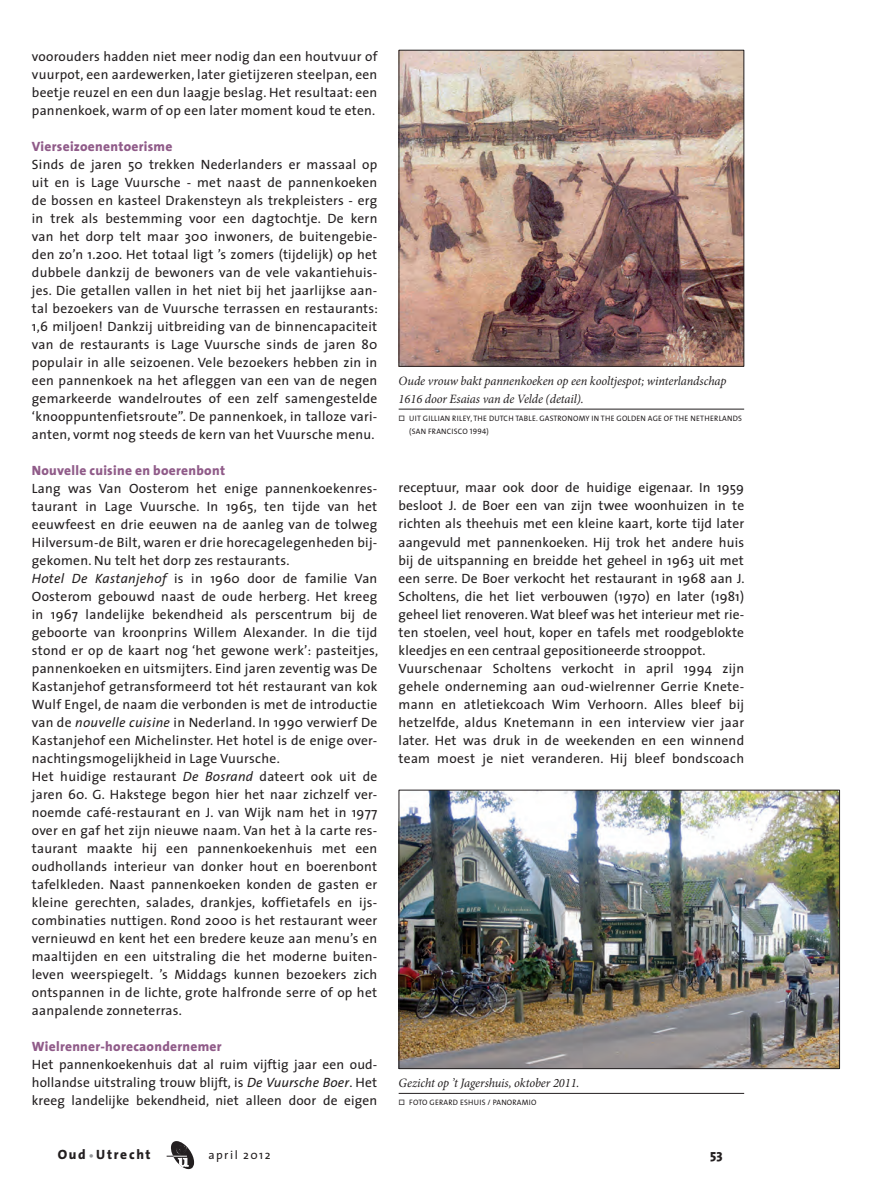
<style>
.page{position:relative;width:893px;height:1191px;background:#fff}
.page>*{position:absolute;margin:0;border:0;box-sizing:border-box;transform-origin:0 0}
.t1{font:13.5px/18px "The Sans";letter-spacing:.02em;color:#231f20;text-align:justify}
.t2{font:800 13.5px "The Sans";letter-spacing:.02em;color:#905b89}
.t3{font:800 13.5px "The Sans";letter-spacing:.125em;color:#231f20}
.t4{font:italic 12.75px/18px "Minion Pro";letter-spacing:-.005em;color:#231f20}
.t5{font:12px "The Sans";letter-spacing:.125em;color:#231f20}
.t6{font:7.8px/13.5px "The Sans Caps";letter-spacing:.03em;color:#231f20}
.s1{font-style:italic}
.s2{font-family:"The Sans Expert"}
.s3{font-size:10.5px;color:#939598}
</style>
<div class="page">
<svg style="left:167px;top:1141px;width:27px;height:28px"></svg>
<img style="left:401px;top:52px;width:341px;height:313px">
<div style="left:399px;top:50px;width:345px;height:317px;border:1px solid #231f20"></div>
<hr style="left:399px;top:409px;width:345px;height:1px;background:#231f20">
<img style="left:401px;top:792px;width:437px;height:275px">
<div style="left:399px;top:790px;width:441px;height:279px;border:1px solid #231f20"></div>
<hr style="left:399px;top:1093px;width:345px;height:1px;background:#231f20">
<p class="t1" style="left:32px;top:47px;width:347px">voorouders hadden niet meer nodig dan een houtvuur of vuurpot, een aardewerken, later gietijzeren steelpan, een beetje reuzel en een dun laagje beslag. Het resultaat: een pannenkoek, warm of op een later moment koud te eten.</p>
<p class="t2" style="left:32px;top:135px;width:142px">Vierseizoenentoerisme</p>
<p class="t1" style="left:32px;top:155px;width:348px">Sinds de jaren 50 trekken Nederlanders er massaal op uit en is Lage Vuursche - met naast de pannenkoeken de bossen en kasteel Drakensteyn als trekpleisters - erg in trek als bestemming voor een dagtochtje. De kern van het dorp telt maar 300 inwoners, de buitengebie&shy;den zo’n 1.200. Het totaal ligt ’s zomers (tijdelijk) op het dubbele dankzij de bewoners van de vele vakantiehuis&shy;jes. Die getallen vallen in het niet bij het jaarlijkse aan&shy;tal bezoekers van de Vuursche terrassen en restaurants:<br>1,6 miljoen! Dankzij uitbreiding van de binnencapaciteit van de restaurants is Lage Vuursche sinds de jaren 80 populair in alle seizoenen. Vele bezoekers hebben zin in een pannenkoek na het afleggen van een van de negen gemarkeerde wandelroutes of een zelf samengestelde ‘knooppuntenfietsroute”. De pannenkoek, in talloze vari&shy;anten, vormt nog steeds de kern van het Vuursche menu.</p>
<p class="t2" style="left:32px;top:459px;width:195px">Nouvelle cuisine en boerenbont</p>
<p class="t1" style="left:32px;top:478px;width:348px;text-align:left">Lang was Van Oosterom het enige pannenkoekenres&shy;taurant in Lage Vuursche. In 1965, ten tijde van het eeuwfeest en drie eeuwen na de aanleg van de tolweg Hilversum-de Bilt, waren er drie horecagelegenheden bij&shy;gekomen. Nu telt het dorp zes restaurants.<br><span class="s1">Hotel De Kastanjehof</span> is in 1960 door de familie Van Oosterom gebouwd naast de oude herberg. Het kreeg in 1967 landelijke bekendheid als perscentrum bij de geboorte van kroonprins Willem Alexander. In die tijd stond er op de kaart nog ‘het gewone werk’: pasteitjes, pannenkoeken en uitsmijters. Eind jaren zeventig was De Kastanjehof getransformeerd tot hét restaurant van kok Wulf Engel, de naam die verbonden is met de introductie van de <span class="s1">nouvelle cuisine</span> in Nederland. In 1990 verwierf De Kastanjehof een Michelinster. Het hotel is de enige over&shy;nachtingsmogelijkheid in Lage Vuursche.<br>Het huidige restaurant <span class="s1">De Bosrand</span> dateert ook uit de jaren 60. G. Hakstege begon hier het naar zichzelf ver&shy;noemde café-restaurant en J. van Wijk nam het in 1977 over en gaf het zijn nieuwe naam. Van het à la carte res&shy;taurant maakte hij een pannenkoekenhuis met een oudhollands interieur van donker hout en boerenbont tafelkleden. Naast pannenkoeken konden de gasten er kleine gerechten, salades, drankjes, koffietafels en ijs&shy;combinaties nuttigen. Rond 2000 is het restaurant weer vernieuwd en kent het een bredere keuze aan menu’s en maaltijden en een uitstraling die het moderne buiten&shy;leven weerspiegelt. ’s Middags kunnen bezoekers zich ontspannen in de lichte, grote halfronde serre of op het aanpalende zonneterras.</p>
<p class="t2" style="left:32px;top:1034px;width:191px">Wielrenner-horecaondernemer</p>
<p class="t1" style="left:32px;top:1054px;width:347px">Het pannenkoekenhuis dat al ruim vijftig jaar een oud&shy;hollandse uitstraling trouw blijft, is <span class="s1">De Vuursche Boer</span>. Het kreeg landelijke bekendheid, niet alleen door de eigen</p>
<p class="t4" style="left:399px;top:371px;width:329px">Oude vrouw bakt pannenkoeken op een kooltjespot; winterlandschap<br>1616 door Esaias van de Velde (detail).</p>
<p class="t6" style="left:409px;top:411px;width:334px;text-indent:-11px"><span class="s2">ò</span> UIT GILLIAN RILEY, THE DUTCH TABLE. GASTRONOMY IN THE GOLDEN AGE OF THE NETHERLANDS (SAN FRANCISCO 1994)</p>
<p class="t1" style="left:399px;top:478px;width:348px;text-align:left">receptuur, maar ook door de huidige eigenaar. In 1959 besloot J. de Boer een van zijn twee woonhuizen in te richten als theehuis met een kleine kaart, korte tijd later aangevuld met pannenkoeken. Hij trok het andere huis bij de uitspanning en breidde het geheel in 1963 uit met een serre. De Boer verkocht het restaurant in 1968 aan J.<br>Scholtens, die het liet verbouwen (1970) en later (1981) geheel liet renoveren. Wat bleef was het interieur met rie&shy;ten stoelen, veel hout, koper en tafels met roodgeblokte kleedjes en een centraal gepositioneerde strooppot.<br>Vuurschenaar Scholtens verkocht in april 1994 zijn gehele onderneming aan oud-wielrenner Gerrie Knete&shy;mann en atletiekcoach Wim Verhoorn. Alles bleef bij hetzelfde, aldus Knetemann in een interview vier jaar later. Het was druk in de weekenden en een winnend team moest je niet veranderen. Hij bleef bondscoach</p>
<p class="t4" style="left:399px;top:1073px;width:182px">Gezicht op ’t Jagershuis, oktober 2011.</p>
<p class="t6" style="left:399px;top:1095px;width:139px"><span class="s2">ò</span> FOTO GERARD ESHUIS / PANORAMIO</p>
<p class="t3" style="left:58px;top:1143px;width:95px">Oud <span class="s3">•</span> Utrecht</p>
<p class="t5" style="left:208px;top:1144px;width:64px">april 2012</p>
<p class="t3" style="left:710px;top:1143px;width:14px">53</p>
</div>
